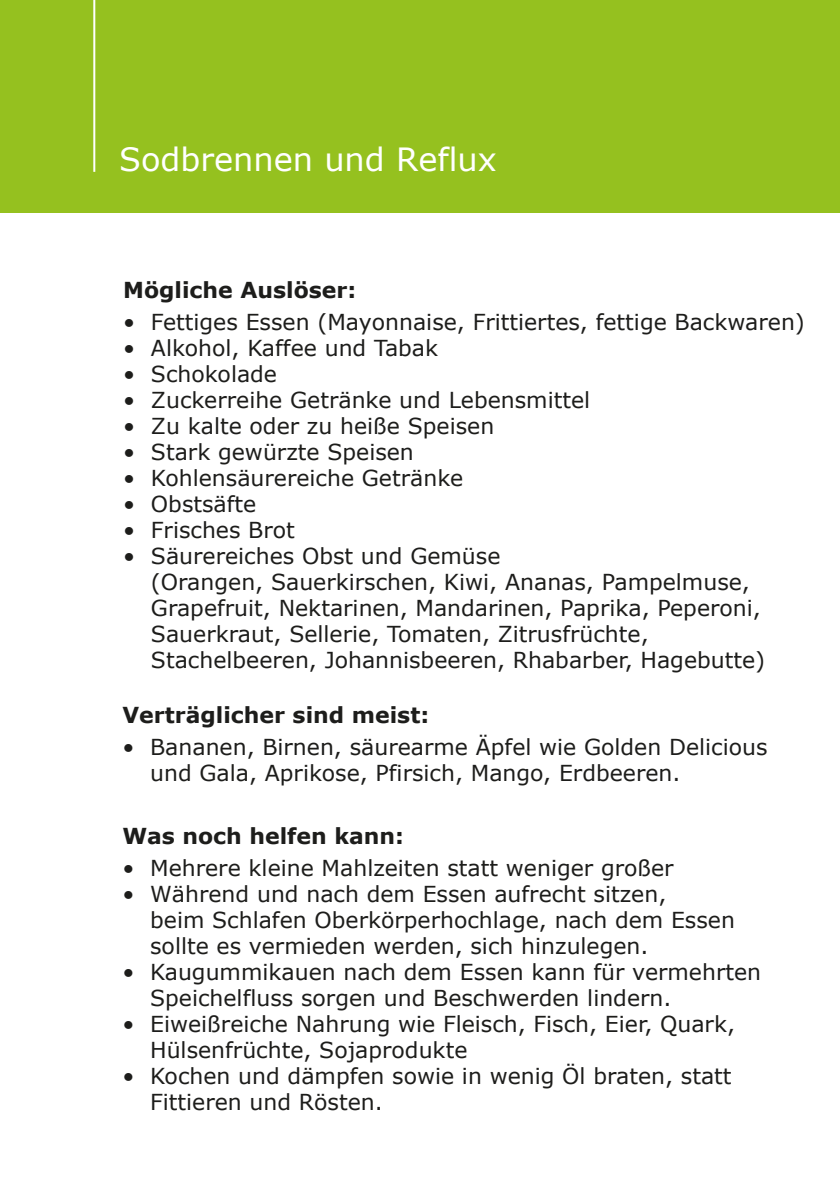
<style>
.page{position:relative;width:840px;height:1191px;background:#fff}
.page>*{position:absolute;margin:0;border:0;box-sizing:border-box;transform-origin:0 0}
.t1{font:32px "Verdana";color:#fff}
.t2{font:22px/26px "Verdana";color:#1d1d1b}
.t3{font:700 22px "Verdana";color:#1d1d1b}
</style>
<div class="page">
<div style="left:0;top:0;width:839px;height:212px;background:#95c11f"></div>
<hr style="left:93px;top:0;width:2px;height:172px;background:#fff">
<h1 class="t1" style="left:119px;top:137px;width:309px">Anämie / HB-Abfall</h1>
<h1 class="t1" style="left:119px;top:137px;width:379px">Sodbrennen und Reflux</h1>
<p class="t3" style="left:123px;top:274px;width:234px">Mögliche Auslöser:</p>
<p class="t2" style="left:123px;top:309px;width:683px">• Fettiges Essen (Mayonnaise, Frittiertes, fettige Backwaren)</p>
<p class="t2" style="left:123px;top:335px;width:316px">• Alkohol, Kaffee und Tabak</p>
<p class="t2" style="left:123px;top:361px;width:155px">• Schokolade</p>
<p class="t2" style="left:123px;top:387px;width:468px">• Zuckerreihe Getränke und Lebensmittel</p>
<p class="t2" style="left:123px;top:413px;width:372px">• Zu kalte oder zu heiße Speisen</p>
<p class="t2" style="left:123px;top:439px;width:292px">• Stark gewürzte Speisen</p>
<p class="t2" style="left:123px;top:465px;width:341px">• Kohlensäurereiche Getränke</p>
<p class="t2" style="left:123px;top:491px;width:135px">• Obstsäfte</p>
<p class="t2" style="left:123px;top:517px;width:173px">• Frisches Brot</p>
<p class="t2" style="left:151px;top:543px;width:615px;text-indent:-28px">• Säurereiches Obst und Gemüse<br>(Orangen, Sauerkirschen, Kiwi, Ananas, Pampelmuse, Grapefruit, Nektarinen, Mandarinen, Paprika, Peperoni, Sauerkraut, Sellerie, Tomaten, Zitrusfrüchte, Stachelbeeren, Johannisbeeren, Rhabarber, Hagebutte)</p>
<p class="t3" style="left:122px;top:699px;width:308px">Verträglicher sind meist:</p>
<p class="t2" style="left:150px;top:733px;width:618px;text-indent:-28px">• Bananen, Birnen, säurearme Äpfel wie Golden Delicious und Gala, Aprikose, Pfirsich, Mango, Erdbeeren.</p>
<p class="t3" style="left:122px;top:820px;width:283px">Was noch helfen kann:</p>
<p class="t2" style="left:122px;top:854px;width:552px">• Mehrere kleine Mahlzeiten statt weniger großer</p>
<p class="t2" style="left:150px;top:880px;width:586px;text-indent:-28px">• Während und nach dem Essen aufrecht sitzen,<br>beim Schlafen Oberkörperhochlage, nach dem Essen sollte es vermieden werden, sich hinzulegen.</p>
<p class="t2" style="left:150px;top:958px;width:612px;text-indent:-28px">• Kaugummikauen nach dem Essen kann für vermehrten<br>Speichelfluss sorgen und Beschwerden lindern.</p>
<p class="t2" style="left:150px;top:1010px;width:586px;text-indent:-28px">• Eiweißreiche Nahrung wie Fleisch, Fisch, Eier, Quark,<br>Hülsenfrüchte, Sojaprodukte</p>
<p class="t2" style="left:150px;top:1062px;width:582px;text-indent:-28px">• Kochen und dämpfen sowie in wenig Öl braten, statt<br>Fittieren und Rösten.</p>
</div>
